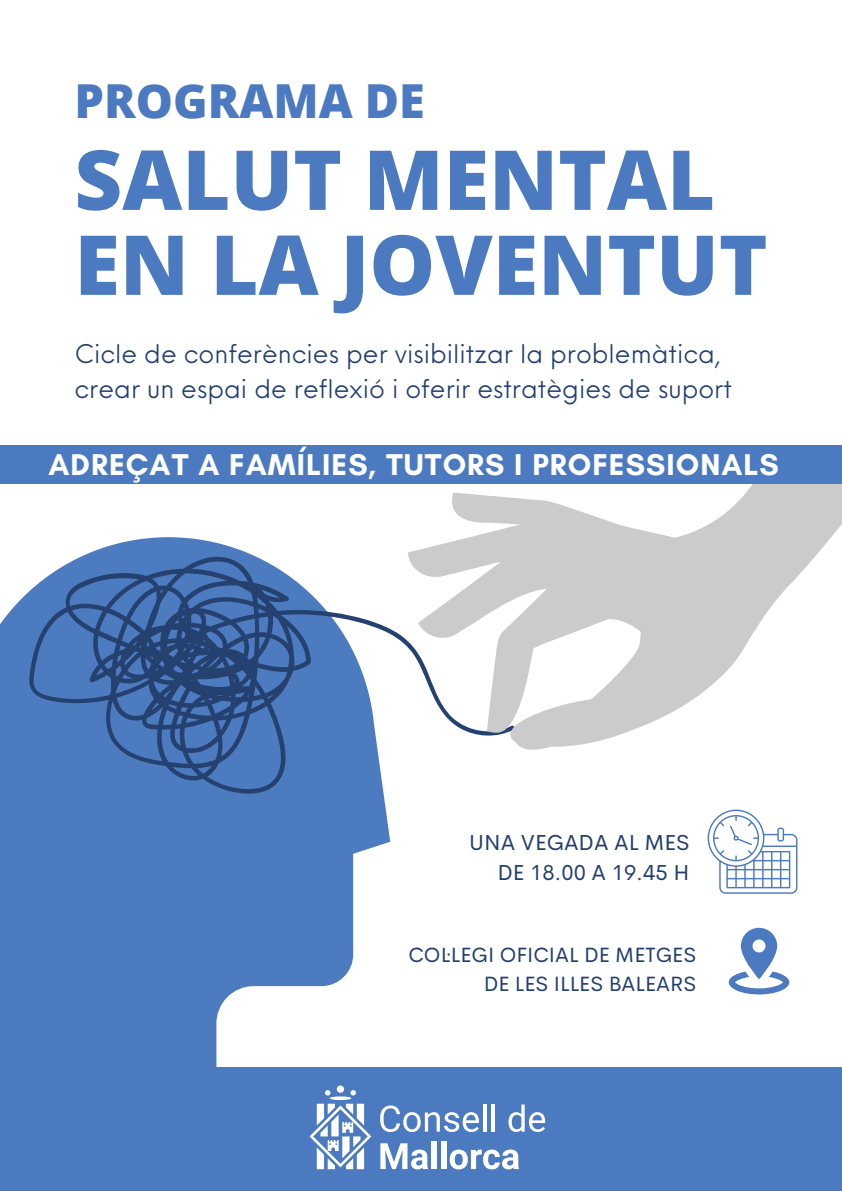
<style>
.page{position:relative;width:842px;height:1191px;background:#fff}
.page>*{position:absolute;margin:0;border:0;box-sizing:border-box;transform-origin:0 0}
.t1{font:800 82.8px/85px "Open Sans";color:#4b7ac0}
.t2{font:800 46.8px "Open Sans";color:#4b7ac0}
.t3{font:700 30.6px "Glacial Indifference";letter-spacing:.035em;color:#fff}
.t4{font:25.1px/34.5px "Neue Einstellung";color:#223f6f}
.t5{font:21.8px "Cerebri Sans";color:#223f6f}
.t6{font:20.8px/28.5px "Cerebri Sans";color:#223f6f;text-align:right}
</style>
<div class="page">
<svg style="left:729px;top:927px;width:60px;height:67px"></svg>
<div style="left:0;top:1067px;width:842px;height:123px;background:#4b7ac0"></div>
<div style="left:337px;top:1085px;width:7px;height:7px;background:#fff;border-radius:50%"></div>
<svg style="left:350px;top:1090px;width:6px;height:5px"></svg>
<svg style="left:325px;top:1090px;width:5px;height:5px"></svg>
<hr style="left:330px;top:1096px;width:21px;height:3px;background:#fff;border-radius:50%">
<svg style="left:309px;top:1103px;width:62px;height:65px"></svg>
<svg style="left:380px;top:1105px;width:99px;height:26px"></svg>
<hr style="left:483px;top:1104px;width:3px;height:27px;background:#fff">
<hr style="left:492px;top:1104px;width:3px;height:27px;background:#fff">
<svg style="left:508px;top:1104px;width:37px;height:27px"></svg>
<svg style="left:380px;top:1143px;width:48px;height:26px"></svg>
<div style="left:431px;top:1141px;width:6px;height:27px;background:#fff"></div>
<div style="left:441px;top:1141px;width:5px;height:27px;background:#fff"></div>
<svg style="left:450px;top:1149px;width:69px;height:20px"></svg>
<svg style="left:708px;top:809px;width:89px;height:84px"></svg>
<svg style="left:0;top:537px;width:390px;height:530px;fill:#4d7bc0"></svg>
<svg style="left:28px;top:555px;width:380px;height:240px;fill:#4d7bc0"></svg>
<svg style="left:408px;top:484px;width:434px;height:266px;fill:#cbcbcb"></svg>
<div style="left:0;top:445px;width:842px;height:39px;background:#4b7ac0"></div>
<h4 class="t2" style="left:74px;top:68px;width:352px">PROGRAMA DE</h4>
<h1 class="t1" style="left:74px;top:135px;width:695px">SALUT MENTAL<br>EN LA JOVENTUT</h1>
<h2 class="t4" style="left:74px;top:334px;width:659px">Cicle de conferències per visibilitzar la problemàtica, crear un espai de reflexió i oferir estratègies de suport</h2>
<p class="t3" style="left:48px;top:445px;width:732px">ADREÇAT A FAMÍLIES, TUTORS I PROFESSIONALS</p>
<p class="t5" style="left:469px;top:827px;width:222px">UNA VEGADA AL MES</p>
<p class="t5" style="left:497px;top:857px;width:193px">DE 18.00 A 19.45 H</p>
<h3 class="t6" style="left:408px;top:940px;width:289px">COL·LEGI OFICIAL DE METGES<br>DE LES ILLES BALEARS</h3>
</div>
